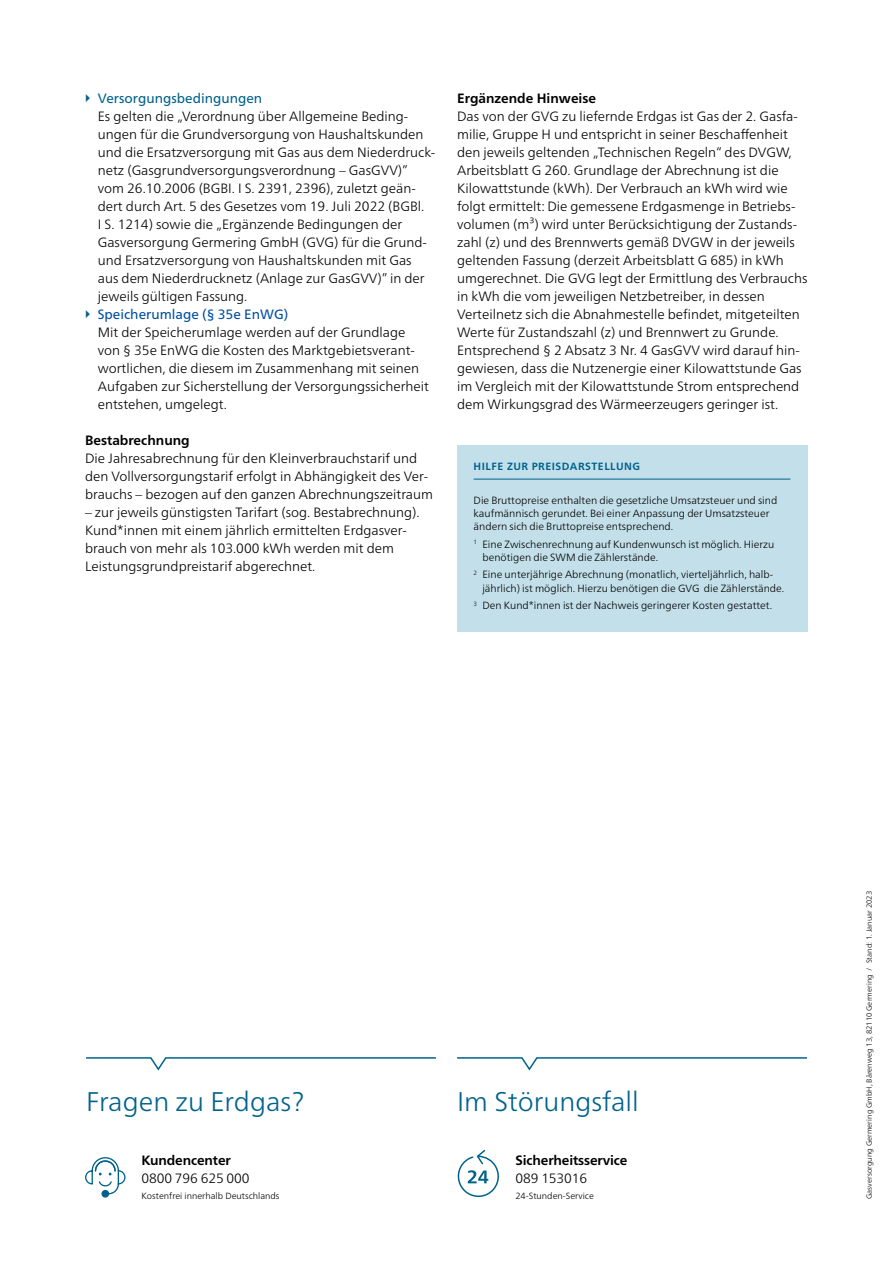
<style>
.page{position:relative;width:893px;height:1263px;background:#fff}
.page>*{position:absolute;margin:0;border:0;box-sizing:border-box;transform-origin:0 0}
.t1{font:300 27px "Frutiger Neue LT Pro";color:#00628b}
.t2{font:300 13.5px/18px "Frutiger Neue LT Pro";color:#000}
.t3{font:700 13.5px "Frutiger Neue LT Pro";letter-spacing:-.01em;color:#000}
.t4{font:13.5px "Frutiger Neue LT Pro";color:#004f9f}
.t5{font:13.5px "Frutiger Neue LT Pro";color:#00628b}
.t6{font:300 10.5px/13.2px "Frutiger Neue LT Pro";color:#000}
.t7{font:700 10.5px "Frutiger Neue LT Pro";letter-spacing:.05em;color:#00628b}
.t8{font:300 9px "Frutiger Neue LT Pro";color:#000}
.t9{font:300 7.5px "Frutiger Neue LT Pro";letter-spacing:.005em;color:#000}
</style>
<div class="page">
<svg style="left:86px;top:1057px;width:350px;height:14px"></svg>
<svg style="left:85px;top:1157px;width:41px;height:40px"></svg>
<svg style="left:457px;top:1057px;width:350px;height:14px"></svg>
<svg style="left:457px;top:1150px;width:42px;height:47px"></svg>
<div style="left:457px;top:445px;width:350px;height:186px;background:#c3e0ea"></div>
<hr style="left:474px;top:479px;width:316px;height:1px;background:#00628b">
<p class="t5" style="left:98px;top:90px;width:166px">Versorgungsbedingungen</p>
<p class="t2" style="left:98px;top:107px;width:339px">Es gelten die „Verordnung über Allgemeine Beding&shy;ungen für die Grundversorgung von Haushaltskunden und die Ersatzversorgung mit Gas aus dem Niederdruck&shy;netz (Gasgrundversorgungsverordnung – GasGVV)” vom 26.10.2006 (BGBI. I S. 2391, 2396), zuletzt geän&shy;dert durch Art. 5 des Gesetzes vom 19. Juli 2022 (BGBl.<br>I S. 1214) sowie die „Ergänzende Bedingungen der Gasversorgung Germering GmbH (GVG) für die Grund&shy;und Ersatzversorgung von Haushaltskunden mit Gas aus dem Niederdrucknetz (Anlage zur GasGVV)” in der jeweils gültigen Fassung.</p>
<p class="t4" style="left:98px;top:306px;width:192px">Speicherumlage (§ 35e EnWG)</p>
<p class="t2" style="left:98px;top:323px;width:333px">Mit der Speicherumlage werden auf der Grundlage von § 35e EnWG die Kosten des Marktgebietsverant&shy;wortlichen, die diesem im Zusammenhang mit seinen Aufgaben zur Sicherstellung der Versorgungssicherheit entstehen, umgelegt.</p>
<p class="t3" style="left:85px;top:432px;width:106px">Bestabrechnung</p>
<p class="t2" style="left:85px;top:449px;width:349px">Die Jahresabrechnung für den Kleinverbrauchstarif und den Vollversorgungstarif erfolgt in Abhängigkeit des Ver&shy;brauchs – bezogen auf den ganzen Abrechnungszeitraum</p>
<p class="t2" style="left:85px;top:503px;width:336px">– zur jeweils günstigsten Tarifart (sog. Bestabrechnung).<br>Kund*innen mit einem jährlich ermittelten Erdgasver&shy;brauch von mehr als 103.000 kWh werden mit dem Leistungsgrundpreistarif abgerechnet.</p>
<p class="t3" style="left:457px;top:90px;width:141px">Ergänzende Hinweise</p>
<p class="t2" style="left:457px;top:107px;width:352px">Das von der GVG zu liefernde Erdgas ist Gas der 2. Gasfa&shy;milie, Gruppe H und entspricht in seiner Beschaffenheit den jeweils geltenden „Technischen Regeln“ des DVGW, Arbeitsblatt G 260. Grundlage der Abrechnung ist die Kilowattstunde (kWh). Der Verbrauch an kWh wird wie folgt ermittelt: Die gemessene Erdgasmenge in Betriebs&shy;volumen (m³) wird unter Berücksichtigung der Zustands&shy;zahl (z) und des Brennwerts gemäß DVGW in der jeweils geltenden Fassung (derzeit Arbeitsblatt G 685) in kWh umgerechnet. Die GVG legt der Ermittlung des Verbrauchs in kWh die vom jeweiligen Netzbetreiber, in dessen Verteilnetz sich die Abnahmestelle befindet, mitgeteilten Werte für Zustandszahl (z) und Brennwert zu Grunde.<br>Entsprechend § 2 Absatz 3 Nr. 4 GasGVV wird darauf hin&shy;gewiesen, dass die Nutzenergie einer Kilowattstunde Gas im Vergleich mit der Kilowattstunde Strom entsprechend dem Wirkungsgrad des Wärmeerzeugers geringer ist.</p>
<p class="t7" style="left:474px;top:460px;width:168px">HILFE ZUR PREISDARSTELLUNG</p>
<p class="t6" style="left:474px;top:494px;width:305px">Die Bruttopreise enthalten die gesetzliche Umsatzsteuer und sind kaufmännisch gerundet. Bei einer Anpassung der Umsatzsteuer ändern sich die Bruttopreise entsprechend.</p>
<p class="t6" style="left:482px;top:537px;width:293px;text-indent:-9px"><sup>1</sup> Eine Zwischenrechnung auf Kundenwunsch ist möglich. Hierzu benötigen die SWM die Zählerstände.</p>
<p class="t6" style="left:482px;top:568px;width:303px;text-indent:-9px"><sup>2</sup> Eine unterjährige Abrechnung (monatlich, vierteljährlich, halb&shy;jährlich) ist möglich. Hierzu benötigen die GVG die Zählerstände.</p>
<p class="t6" style="left:474px;top:599px;width:300px"><sup>3</sup> Den Kund*innen ist der Nachweis geringerer Kosten gestattet.</p>
<h1 class="t1" style="left:86px;top:1085px;width:220px">Fragen zu Erdgas?</h1>
<p class="t3" style="left:141px;top:1152px;width:91px">Kundencenter</p>
<p class="t2" style="left:141px;top:1169px;width:110px">0800 796 625 000</p>
<p class="t8" style="left:141px;top:1191px;width:140px">Kostenfrei innerhalb Deutschlands</p>
<h1 class="t1" style="left:457px;top:1085px;width:183px">Im Störungsfall</h1>
<p class="t3" style="left:515px;top:1152px;width:114px">Sicherheitsservice</p>
<p class="t2" style="left:515px;top:1169px;width:73px">089 153016</p>
<p class="t8" style="left:515px;top:1191px;width:80px">24-Stunden-Service</p>
<p class="t9" style="left:864px;top:1199px;width:310px;rotate:-90deg">Gasversorgung Germering GmbH, Bärenweg 13, 82110 Germering / Stand: 1. Januar 2023</p>
</div>
